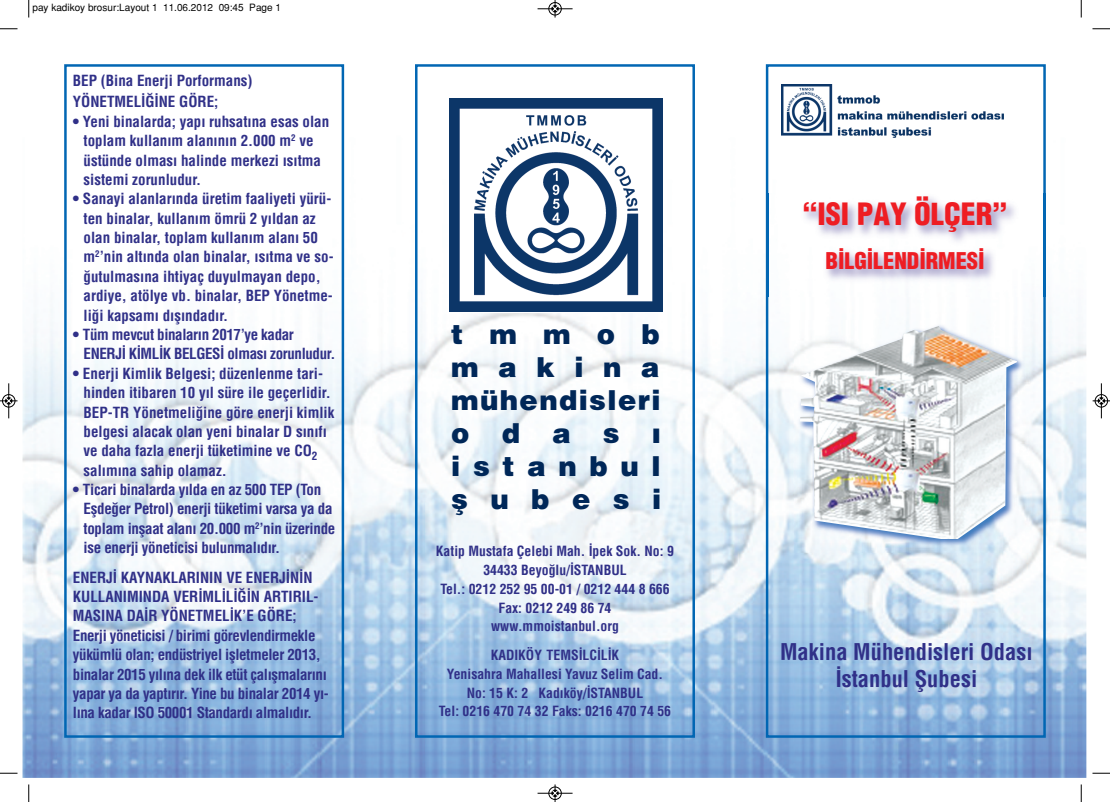
<style>
.page{position:relative;width:1110px;height:802px;background:#fff}
.page>*{position:absolute;margin:0;border:0;box-sizing:border-box;transform-origin:0 0}
.t1{font:900 condensed 30px "Helvetica";color:#ee1d23}
.t2{font:900 27.5px/33px "Helvetica";letter-spacing:.46em;color:#002758;text-align:justify}
.t3{font:700 condensed 22.5px/27px "Helvetica";color:#303088;text-align:center}
.t4{font:900 condensed 22.5px "Helvetica";color:#ee1d23}
.t5{font:700 condensed 15px/19.4px "Helvetica";color:#303088}
.t6{font:700 condensed 15px/19.4px "Helvetica";letter-spacing:-.025em;color:#303088}
.t7{font:700 condensed 15px/19.4px "Helvetica";letter-spacing:-.02em;color:#303088}
.t8{font:700 condensed 13.75px/18.8px "Helvetica";color:#303088;text-align:center}
.t9{font:10px "Helvetica";color:#000}
</style>
<div class="page">
<img style="left:22px;top:64px;width:1064px;height:714px">
<div style="left:64px;top:64px;width:280px;height:673px;border:2px solid #0166b3"></div>
<div style="left:415px;top:64px;width:280px;height:673px;border:2px solid #0166b3"></div>
<div style="left:766px;top:64px;width:280px;height:673px;border:2px solid #0166b3"></div>
<div style="left:777px;top:81px;width:239px;height:62px;background:#fff"></div>
<img style="left:781px;top:84px;width:222px;height:54px">
<img style="left:768px;top:194px;width:285px;height:102px">
<img style="left:794px;top:320px;width:235px;height:233px">
<img style="left:800px;top:326px;width:216px;height:212px">
<img style="left:449px;top:99px;width:213px;height:213px">
<svg style="left:28px;top:0;width:2px;height:18px"></svg>
<svg style="left:0;top:28px;width:18px;height:2px"></svg>
<svg style="left:1081px;top:0;width:1px;height:18px"></svg>
<svg style="left:1092px;top:28px;width:18px;height:2px"></svg>
<svg style="left:28px;top:784px;width:2px;height:18px"></svg>
<svg style="left:0;top:772px;width:18px;height:2px"></svg>
<svg style="left:1081px;top:784px;width:1px;height:18px"></svg>
<svg style="left:1092px;top:772px;width:18px;height:2px"></svg>
<div style="left:548px;top:2px;width:14px;height:13px;border:1px solid #fff;border-radius:50%"></div>
<hr style="left:538px;top:9px;width:34px;height:1px;background:#000">
<div style="left:549px;top:2px;width:12px;height:13px;border:1px solid #000;border-radius:50%"></div>
<svg style="left:552px;top:0;width:6px;height:18px"></svg>
<div style="left:548px;top:786px;width:14px;height:14px;border:1px solid #fff;border-radius:50%"></div>
<hr style="left:538px;top:793px;width:34px;height:1px;background:#000">
<div style="left:549px;top:786px;width:12px;height:13px;border:1px solid #000;border-radius:50%"></div>
<svg style="left:552px;top:784px;width:6px;height:18px"></svg>
<hr style="left:9px;top:383px;width:1px;height:35px;background:#000">
<div style="left:2px;top:394px;width:13px;height:13px;border:1px solid #000;border-radius:50%"></div>
<svg style="left:0;top:397px;width:18px;height:7px"></svg>
<hr style="left:1101px;top:383px;width:1px;height:35px;background:#000">
<div style="left:1095px;top:394px;width:13px;height:13px;border:1px solid #000;border-radius:50%"></div>
<svg style="left:1092px;top:397px;width:18px;height:7px"></svg>
<p class="t9" style="left:32px;top:2px;width:250px">pay kadikoy brosur:Layout 1 11.06.2012 09:45 Page 1</p>
<p class="t5" style="left:73px;top:70px;width:181px;line-height:21.2px">BEP (Bina Enerji Porformans)<br>YÖNETMELİĞİNE GÖRE;</p>
<p class="t5" style="left:84px;top:111px;width:247px;text-indent:-11px">• Yeni binalarda; yapı ruhsatına esas olan toplam kullanım alanının 2.000 m<sup>2</sup> ve üstünde olması halinde merkezi ısıtma sistemi zorunludur.</p>
<p class="t5" style="left:84px;top:189px;width:252px;text-indent:-11px">• Sanayi alanlarında üretim faaliyeti yürü&shy;ten binalar, kullanım ömrü 2 yıldan az olan binalar, toplam kullanım alanı 50 m<sup>2</sup>’nin altında olan binalar, ısıtma ve so&shy;ğutulmasına ihtiyaç duyulmayan depo, ardiye, atölye vb. binalar, BEP Yönetme&shy;liği kapsamı dışındadır.</p>
<p class="t6" style="left:84px;top:325px;width:253px;text-indent:-11px">• Tüm mevcut binaların 2017’ye kadar<br>ENERJİ KİMLİK BELGESİ olması zorunludur.</p>
<p class="t5" style="left:84px;top:363px;width:252px;text-indent:-11px">• Enerji Kimlik Belgesi; düzenlenme tari&shy;hinden itibaren 10 yıl süre ile geçerlidir.<br>BEP-TR Yönetmeliğine göre enerji kimlik belgesi alacak olan yeni binalar D sınıfı ve daha fazla enerji tüketimine ve CO<sub>2 </sub>salımına sahip olamaz.</p>
<p class="t7" style="left:84px;top:480px;width:253px;text-indent:-11px">• Ticari binalarda yılda en az 500 TEP (Ton Eşdeğer Petrol) enerji tüketimi varsa ya da toplam inşaat alanı 20.000 m<sup>2</sup>’nin üzerinde ise enerji yöneticisi bulunmalıdır.</p>
<p class="t6" style="left:73px;top:567px;width:257px">ENERJİ KAYNAKLARININ VE ENERJİNİN KULLANIMINDA VERİMLİLİĞİN ARTIRIL-MASINA DAİR YÖNETMELİK’E GÖRE; Enerji yöneticisi / birimi görevlendirmekle yükümlü olan; endüstriyel işletmeler 2013, binalar 2015 yılına dek ilk etüt çalışmalarını yapar ya da yaptırır. Yine bu binalar 2014 yı&shy;lına kadar ISO 50001 Standardı almalıdır.</p>
<h2 class="t2" style="left:451px;top:317px;width:211px">tmmob makina mühendisleri odası istanbul şubesi</h2>
<p class="t8" style="left:436px;top:542px;width:239px">Katip Mustafa Çelebi Mah. İpek Sok. No: 9<br>34433 Beyoğlu/İSTANBUL<br>Tel.: 0212 252 95 00-01 / 0212 444 8 666<br>Fax: 0212 249 86 74 www.mmoistanbul.org</p>
<p class="t8" style="left:439px;top:645px;width:234px">KADIKÖY TEMSİLCİLİK<br>Yenisahra Mahallesi Yavuz Selim Cad.<br>No: 15 K: 2 Kadıköy/İSTANBUL<br>Tel: 0216 470 74 32 Faks: 0216 470 74 56</p>
<h1 class="t1" style="left:802px;top:196px;width:207px">“ISI PAY ÖLÇER”</h1>
<h3 class="t4" style="left:826px;top:247px;width:160px">BİLGİLENDİRMESİ</h3>
<h3 class="t3" style="left:780px;top:637px;width:254px">Makina Mühendisleri Odası<br>İstanbul Şubesi</h3>
</div>
